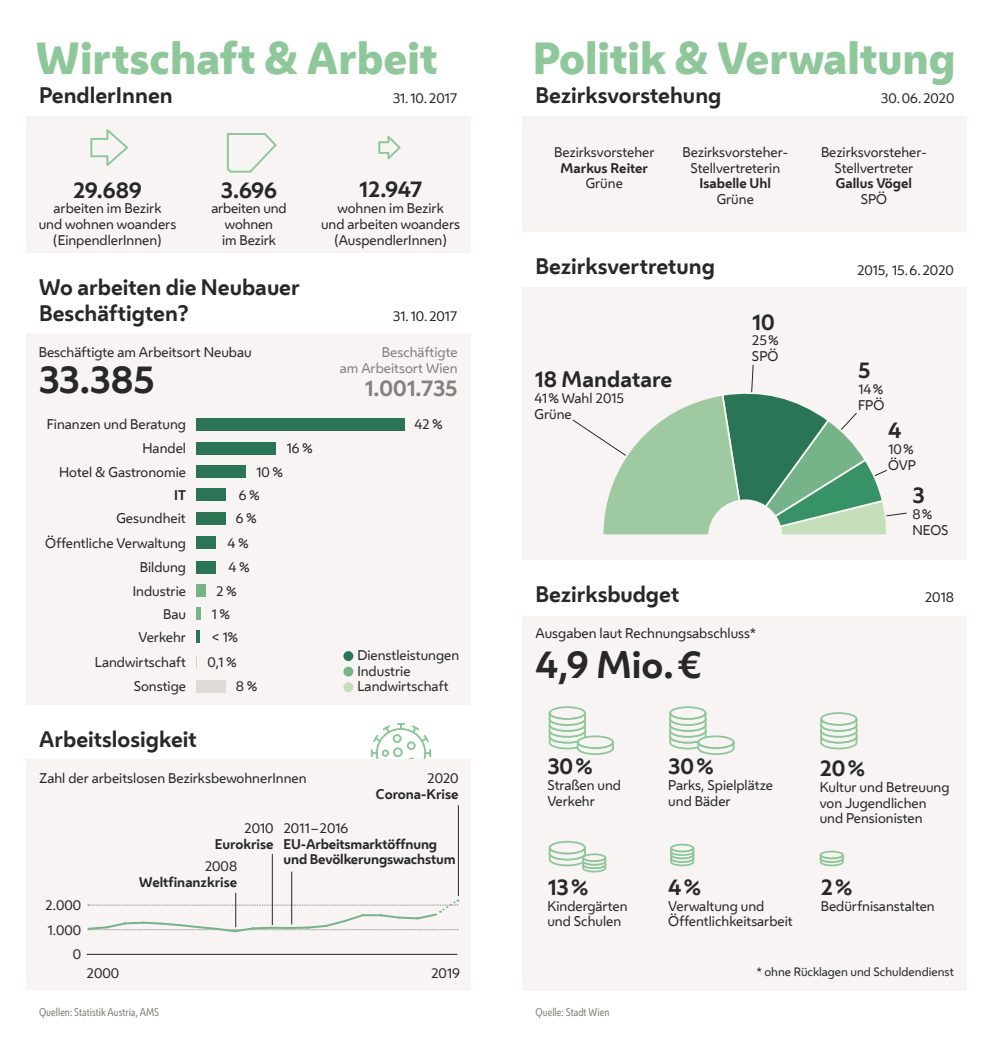
<style>
.page{position:relative;width:993px;height:1042px;background:#fff}
.page>*{position:absolute;margin:0;border:0;box-sizing:border-box;transform-origin:0 0}
.t1{font:800 42px "Wiener Melange";color:#8ec89a}
.t2{font:700 35.88px "Wiener Melange";color:#282827}
.t3{font:700 21px/26.2px "Wiener Melange";color:#282827}
.t4{font:700 21px "Wiener Melange";letter-spacing:-.005em;color:#82817c}
.t5{font:13.12px/15.8px "Wiener Melange";color:#282827}
.t6{font:700 13.12px/15.8px "Wiener Melange";letter-spacing:-.01em;color:#282827;text-align:right}
.t7{font:13.12px/15.8px "Wiener Melange";color:#82817c;text-align:right}
.t8{font:11.38px "Wiener Melange";color:#282827}
.t9{font:10.5px "Wiener Melange Cd";color:#82817c}
.s1{font-weight:400}
.s2{font-weight:700}
</style>
<div class="page">
<hr style="left:992px;top:0;width:1px;height:943px;background:#8ec89a">
<svg style="left:369px;top:723px;width:63px;height:37px"></svg>
<div style="left:26px;top:116px;width:444px;height:137px;background:#f7f4f3"></div>
<svg style="left:378px;top:136px;width:23px;height:24px"></svg>
<svg style="left:90px;top:129px;width:38px;height:37px"></svg>
<svg style="left:226px;top:133px;width:51px;height:40px"></svg>
<div style="left:26px;top:334px;width:444px;height:371px;background:#f7f4f3"></div>
<div style="left:343px;top:682px;width:10px;height:10px;background:#c4dfba;border-radius:50%"></div>
<div style="left:343px;top:666px;width:10px;height:10px;background:#75b488;border-radius:50%"></div>
<div style="left:343px;top:651px;width:10px;height:10px;background:#2a7555;border-radius:50%"></div>
<div style="left:196px;top:680px;width:30px;height:12px;background:#dfdad5"></div>
<svg style="left:196px;top:656px;width:1px;height:12px"></svg>
<div style="left:196px;top:489px;width:30px;height:12px;background:#2a7555"></div>
<hr style="left:196px;top:630px;width:4px;height:13px;background:#2a7555">
<div style="left:196px;top:584px;width:10px;height:13px;background:#75b488"></div>
<div style="left:196px;top:561px;width:20px;height:12px;background:#2a7555"></div>
<div style="left:196px;top:465px;width:50px;height:13px;background:#2a7555"></div>
<div style="left:196px;top:607px;width:5px;height:12px;background:#75b488"></div>
<div style="left:196px;top:537px;width:20px;height:12px;background:#2a7555"></div>
<div style="left:196px;top:512px;width:30px;height:12px;background:#2a7555"></div>
<div style="left:196px;top:442px;width:79px;height:12px;background:#2a7555"></div>
<div style="left:196px;top:418px;width:208px;height:12px;background:#2a7555"></div>
<div style="left:26px;top:760px;width:444px;height:230px;background:#f7f4f3"></div>
<hr style="left:87px;top:954px;width:370px;height:1px;background:#282827">
<hr style="left:458px;top:805px;width:1px;height:91px;background:#282827">
<hr style="left:235px;top:893px;width:1px;height:34px;background:#282827">
<hr style="left:272px;top:854px;width:1px;height:71px;background:#282827">
<hr style="left:291px;top:871px;width:1px;height:53px;background:#282827">
<svg style="left:87px;top:899px;width:371px;height:34px"></svg>
<div style="left:522px;top:116px;width:444px;height:116px;background:#f7f4f3"></div>
<div style="left:522px;top:287px;width:444px;height:273px;background:#f7f4f3"></div>
<svg style="left:572px;top:364px;width:334px;height:171px"></svg>
<div style="left:522px;top:616px;width:444px;height:374px;background:#f7f4f3"></div>
<div style="left:819px;top:850px;width:24px;height:9px;border:2px solid #8ec89a;border-radius:50%"></div>
<svg style="left:819px;top:853px;width:25px;height:14px"></svg>
<div style="left:670px;top:844px;width:24px;height:8px;border:2px solid #8ec89a;border-radius:50%"></div>
<svg style="left:670px;top:846px;width:25px;height:21px"></svg>
<div style="left:548px;top:841px;width:37px;height:13px;border:2px solid #8ec89a;border-radius:50%"></div>
<svg style="left:548px;top:846px;width:59px;height:27px"></svg>
<svg style="left:820px;top:713px;width:36px;height:12px"></svg>
<div style="left:820px;top:712px;width:37px;height:14px;border:2px solid #8ec89a;border-radius:50%"></div>
<svg style="left:820px;top:717px;width:38px;height:33px"></svg>
<svg style="left:670px;top:707px;width:35px;height:12px"></svg>
<div style="left:669px;top:706px;width:37px;height:14px;border:2px solid #8ec89a;border-radius:50%"></div>
<svg style="left:669px;top:711px;width:66px;height:44px"></svg>
<svg style="left:549px;top:707px;width:35px;height:12px"></svg>
<div style="left:548px;top:706px;width:37px;height:14px;border:2px solid #8ec89a;border-radius:50%"></div>
<svg style="left:548px;top:711px;width:66px;height:44px"></svg>
<h2 class="t1" style="left:36px;top:29px;width:402px">Wirtschaft &amp; Arbeit</h2>
<h3 class="t3" style="left:39px;top:81px;width:135px">PendlerInnen</h3>
<h3 class="t5" style="left:392px;top:90px;width:66px">31. 10. 2017</h3>
<p class="t3" style="left:73px;top:175px;width:70px">29.689</p>
<p class="t5" style="left:39px;top:200px;width:139px;text-align:center">arbeiten im Bezirk<br>und wohnen woanders (EinpendlerInnen)</p>
<h3 class="t3" style="left:39px;top:272px;width:262px">Wo arbeiten die Neubauer<br>Beschäftigten?</h3>
<p class="t3" style="left:221px;top:175px;width:58px">3.696</p>
<p class="t5" style="left:211px;top:200px;width:77px;text-align:center">arbeiten und wohnen<br>im Bezirk</p>
<p class="t5" style="left:39px;top:344px;width:214px">Beschäftigte am Arbeitsort Neubau</p>
<p class="t2" style="left:39px;top:349px;width:117px">33.385</p>
<p class="t3" style="left:359px;top:175px;width:65px">12.947</p>
<p class="t5" style="left:321px;top:200px;width:141px;text-align:center">wohnen im Bezirk<br>und arbeiten woanders (AuspendlerInnen)</p>
<h3 class="t5" style="left:392px;top:308px;width:66px">31. 10. 2017</h3>
<p class="t7" style="left:339px;top:344px;width:119px">Beschäftigte<br>am Arbeitsort Wien</p>
<p class="t4" style="left:364px;top:371px;width:95px">1.001.735</p>
<p class="t5" style="left:47px;top:416px;width:141px">Finanzen und Beratung</p>
<p class="t5" style="left:414px;top:416px;width:29px">42 %</p>
<p class="t5" style="left:142px;top:440px;width:45px">Handel</p>
<p class="t5" style="left:286px;top:440px;width:28px">16 %</p>
<p class="t5" style="left:59px;top:463px;width:128px">Hotel &amp; Gastronomie</p>
<p class="t5" style="left:256px;top:463px;width:28px">10 %</p>
<p class="t6" style="left:174px;top:486px;width:13px">IT</p>
<p class="t5" style="left:239px;top:487px;width:22px">6 %</p>
<p class="t5" style="left:116px;top:510px;width:71px">Gesundheit</p>
<p class="t5" style="left:236px;top:510px;width:22px">6 %</p>
<p class="t5" style="left:45px;top:535px;width:142px">Öffentliche Verwaltung</p>
<p class="t5" style="left:227px;top:535px;width:22px">4 %</p>
<p class="t5" style="left:140px;top:559px;width:48px">Bildung</p>
<p class="t5" style="left:228px;top:559px;width:22px">4 %</p>
<p class="t5" style="left:133px;top:583px;width:55px">Industrie</p>
<p class="t5" style="left:216px;top:583px;width:22px">2 %</p>
<p class="t5" style="left:163px;top:605px;width:24px">Bau</p>
<p class="t5" style="left:211px;top:605px;width:20px">1 %</p>
<p class="t5" style="left:138px;top:628px;width:49px">Verkehr</p>
<p class="t5" style="left:211px;top:628px;width:28px">&lt; 1%</p>
<p class="t5" style="left:95px;top:654px;width:93px">Landwirtschaft</p>
<p class="t5" style="left:207px;top:654px;width:31px">0,1 %</p>
<p class="t5" style="left:357px;top:646px;width:103px">Dienstleistungen<br>Industrie</p>
<p class="t5" style="left:134px;top:678px;width:54px">Sonstige</p>
<p class="t5" style="left:236px;top:678px;width:23px">8 %</p>
<p class="t5" style="left:357px;top:678px;width:93px">Landwirtschaft</p>
<h3 class="t3" style="left:39px;top:724px;width:159px">Arbeitslosigkeit</h3>
<p class="t5" style="left:39px;top:770px;width:269px">Zahl der arbeitslosen BezirksbewohnerInnen</p>
<p class="t6" style="left:376px;top:769px;width:84px"><span class="s1">2020<br></span>Corona-Krise</p>
<p class="t5" style="left:45px;top:896px;width:37px">2.000</p>
<p class="t5" style="left:47px;top:921px;width:35px">1.000</p>
<p class="t5" style="left:73px;top:946px;width:10px">0</p>
<p class="t5" style="left:87px;top:964px;width:34px">2000</p>
<p class="t6" style="left:215px;top:819px;width:60px"><span class="s1">2010<br></span>Eurokrise</p>
<p class="t6" style="left:139px;top:857px;width:99px"><span class="s1">2008<br></span>Weltfinanzkrise</p>
<p class="t6" style="left:283px;top:819px;width:173px;text-align:left"><span class="s1">2011 – 2016<br></span>EU-Arbeitsmarktöffnung und Bevölkerungswachstum</p>
<p class="t5" style="left:431px;top:964px;width:30px">2019</p>
<h2 class="t1" style="left:532px;top:29px;width:424px">Politik &amp; Verwaltung</h2>
<h3 class="t3" style="left:535px;top:81px;width:187px">Bezirksvorstehung</h3>
<h3 class="t5" style="left:880px;top:90px;width:75px">30. 06. 2020</h3>
<p class="t5" style="left:820px;top:144px;width:107px;text-align:center">Bezirksvorsteher-<br>Stellvertreter<br><span class="s2">Gallus Vögel<br></span>SPÖ</p>
<p class="t5" style="left:554px;top:144px;width:102px;text-align:center">Bezirksvorsteher<br><span class="s2">Markus Reiter<br></span>Grüne</p>
<p class="t5" style="left:682px;top:144px;width:107px;text-align:center">Bezirksvorsteher-<br>Stellvertreterin<br><span class="s2">Isabelle Uhl<br></span>Grüne</p>
<h3 class="t3" style="left:535px;top:251px;width:181px">Bezirksvertretung</h3>
<h3 class="t5" style="left:856px;top:261px;width:98px">2015, 15. 6. 2020</h3>
<p class="t3" style="left:534px;top:365px;width:139px">18 Mandatare</p>
<p class="t5" style="left:534px;top:390px;width:91px">41 % Wahl 2015<br>Grüne</p>
<p class="t3" style="left:751px;top:307px;width:24px">10</p>
<p class="t5" style="left:751px;top:332px;width:28px">25 %<br>SPÖ</p>
<p class="t3" style="left:857px;top:356px;width:14px">5</p>
<p class="t5" style="left:857px;top:381px;width:28px">14 %<br>FPÖ</p>
<p class="t3" style="left:888px;top:416px;width:15px">4</p>
<p class="t5" style="left:888px;top:441px;width:29px">10 %<br>ÖVP</p>
<p class="t3" style="left:912px;top:481px;width:14px">3</p>
<p class="t5" style="left:912px;top:505px;width:38px">8 %<br>NEOS</p>
<h3 class="t3" style="left:535px;top:580px;width:145px">Bezirksbudget</h3>
<h3 class="t5" style="left:924px;top:589px;width:31px">2018</h3>
<p class="t5" style="left:535px;top:625px;width:222px">Ausgaben laut Rechnungsabschluss*</p>
<p class="t2" style="left:535px;top:634px;width:167px">4,9 Mio. €</p>
<p class="t3" style="left:547px;top:752px;width:46px">30 %</p>
<p class="t5" style="left:547px;top:776px;width:75px">Straßen und<br>Verkehr</p>
<p class="t3" style="left:547px;top:872px;width:42px">13 %</p>
<p class="t5" style="left:547px;top:897px;width:82px">Kindergärten und Schulen</p>
<p class="t3" style="left:668px;top:752px;width:46px">30 %</p>
<p class="t5" style="left:668px;top:776px;width:106px">Parks, Spielplätze und Bäder</p>
<p class="t3" style="left:668px;top:872px;width:34px">4 %</p>
<p class="t5" style="left:668px;top:897px;width:126px">Verwaltung und<br>Öffentlichkeitsarbeit</p>
<p class="t3" style="left:819px;top:754px;width:46px">20 %</p>
<p class="t5" style="left:819px;top:778px;width:131px">Kultur und Betreuung von Jugendlichen und Pensionisten</p>
<p class="t3" style="left:820px;top:873px;width:33px">2 %</p>
<p class="t5" style="left:820px;top:897px;width:115px">Bedürfnisanstalten</p>
<p class="t8" style="left:756px;top:963px;width:198px">* ohne Rücklagen und Schuldendienst</p>
<p class="t9" style="left:39px;top:1005px;width:122px">Quellen: Statistik Austria, AMS</p>
<p class="t9" style="left:535px;top:1005px;width:75px">Quelle: Stadt Wien</p>
</div>
